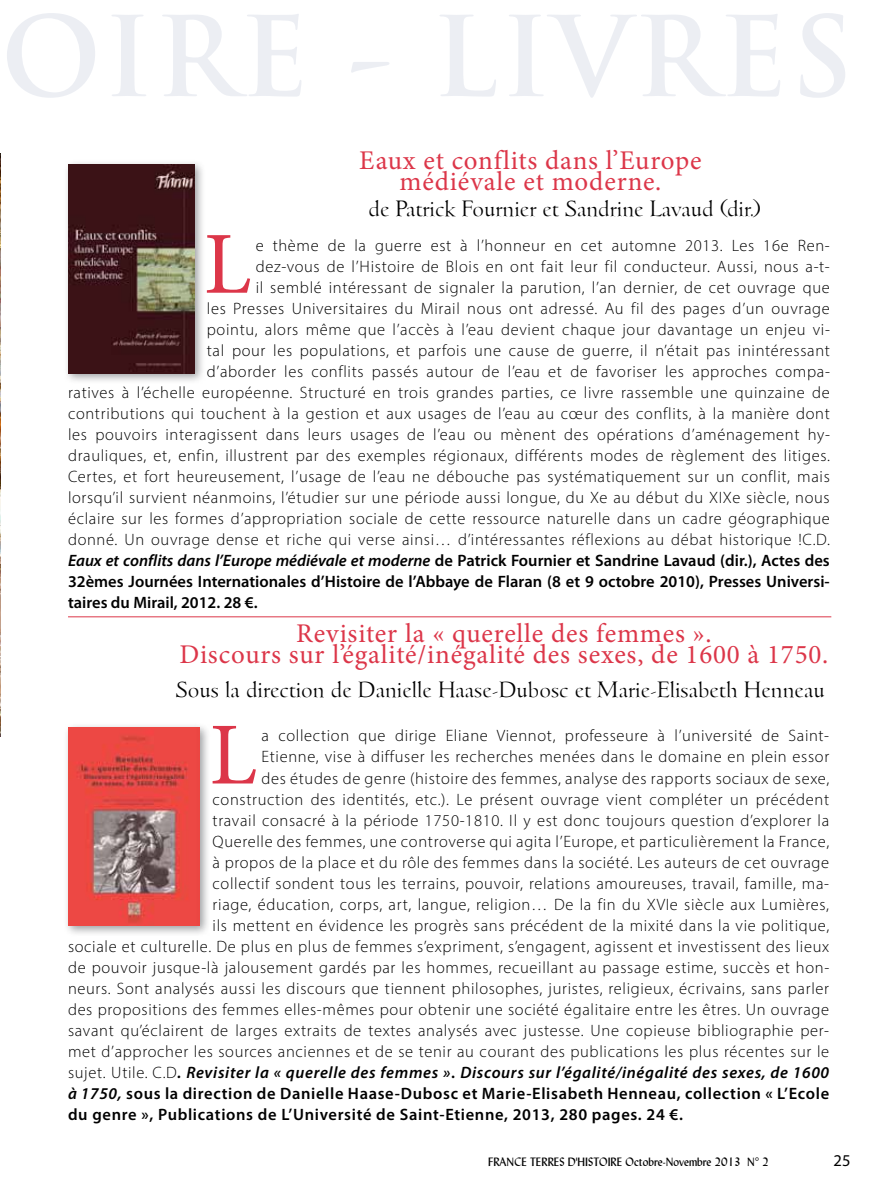
<style>
.page{position:relative;width:893px;height:1200px;background:#fff}
.page>*{position:absolute;margin:0;border:0;box-sizing:border-box;transform-origin:0 0}
.t1{font:88.5px "Minion Pro";color:#dc3649}
.t2{font:27px/21px "Minion Pro";letter-spacing:.03em;color:#dc3649;text-align:center}
.t3{font:21px "Goudita Light SF";color:#000}
.t4{font:300 16.5px "Myriad Pro";letter-spacing:.04em;color:#000}
.t5{font:600 16.5px "Myriad Pro";letter-spacing:.005em;color:#000}
.t6{font:600 16.5px "Myriad Pro";letter-spacing:.04em;color:#000}
.t7{font:italic 600 16.5px "Myriad Pro";letter-spacing:.04em;color:#000}
.t8{font:16.5px "Myriad Pro";color:#000}
.t9{font:12px "Lydian BT";color:#000}
.s1{font-style:italic}
.s2{font-weight:300;font-style:normal}
.s3{font-style:normal}
</style>
<div class="page">
<img style="left:0;top:153px;width:1px;height:583px">
<div style="left:63px;top:159px;width:142px;height:225px;background:#808285;opacity:.75"></div>
<img style="left:68px;top:164px;width:126px;height:209px">
<hr style="left:68px;top:616px;width:763px;height:1px;background:#dc3649">
<div style="left:63px;top:722px;width:148px;height:214px;background:#808285;opacity:.75"></div>
<img style="left:68px;top:727px;width:132px;height:198px">
<h2 class="t2" style="left:359px;top:149px;width:344px">Eaux et conflits dans l’Europe médiévale et moderne.</h2>
<p class="t3" style="left:368px;top:197px;width:394px">de Patrick Fournier et Sandrine Lavaud (dir.)</p>
<h1 class="t1" style="left:204px;top:205px;width:49px">L</h1>
<p class="t4" style="left:256px;top:235px;width:576px">e thème de la guerre est à l’honneur en cet automne 2013. Les 16e Ren-</p>
<p class="t4" style="left:256px;top:256px;width:576px">dez-vous de l’h istoire de Blois en ont fait leur fil conducteur. Aussi, nous a-t-</p>
<p class="t4" style="left:256px;top:277px;width:576px">il semblé intéressant de signaler la parution, l’an dernier, de cet ouvrage que</p>
<p class="t4" style="left:207px;top:298px;width:624px">les Presses Universitaires du Mirail nous ont adressé. Au fil des pages d’un ouvrage</p>
<p class="t4" style="left:207px;top:319px;width:625px">pointu, alors même que l’accès à l’eau devient chaque jour davantage un enjeu vi-</p>
<p class="t4" style="left:207px;top:340px;width:624px">tal pour les populations, et parfois une cause de guerre, il n’était pas inintéressant</p>
<p class="t4" style="left:207px;top:361px;width:625px">d’aborder les conflits passés autour de l’eau et de favoriser les approches compa-</p>
<p class="t4" style="left:68px;top:382px;width:763px">ratives à l’échelle européenne. Structuré en trois grandes parties, ce livre rassemble une quinzaine de</p>
<p class="t4" style="left:68px;top:403px;width:763px">contributions qui touchent à la gestion et aux usages de l’eau au cœur des conflits, à la manière dont</p>
<p class="t4" style="left:68px;top:424px;width:763px">les pouvoirs interagissent dans leurs usages de l’eau ou mènent des opérations d’aménagement hy-</p>
<p class="t4" style="left:68px;top:445px;width:763px">drauliques, et, enfin, illustrent par des exemples régionaux, différents modes de règlement des litiges.</p>
<p class="t4" style="left:68px;top:466px;width:763px">Certes, et fort heureusement, l’usage de l’eau ne débouche pas systématiquement sur un conflit, mais</p>
<p class="t4" style="left:68px;top:487px;width:763px">lorsqu’il survient néanmoins, l’étudier sur une période aussi longue, du Xe au début du XIXe siècle, nous</p>
<p class="t4" style="left:68px;top:508px;width:763px">éclaire sur les formes d’appropriation sociale de cette ressource naturelle dans un cadre géographique</p>
<p class="t4" style="left:68px;top:529px;width:763px">donné. Un ouvrage dense et riche qui verse ainsi… d’intéressantes réflexions au débat historique !C.D.</p>
<p class="t5" style="left:68px;top:550px;width:763px"><span class="s1">Eaux et conflits dans l’Europe médiévale et moderne</span> de Patrick Fournier et Sandrine Lavaud (dir.), Actes des</p>
<p class="t5" style="left:68px;top:571px;width:763px">32èmes Journées Internationales d’Histoire de l’Abbaye de Flaran (8 et 9 octobre 2010), Presses Universi-</p>
<p class="t5" style="left:68px;top:592px;width:191px">taires du Mirail, 2012. 28 €.</p>
<h2 class="t2" style="left:179px;top:623px;width:651px">Revisiter la « querelle des femmes ».<br>Discours sur l’égalité/inégalité des sexes, de 1600 à 1750.</h2>
<p class="t3" style="left:176px;top:677px;width:650px">Sous la direction de Danielle Haase-Dubosc et Marie-Elisabeth Henneau</p>
<h1 class="t1" style="left:209px;top:695px;width:49px">L</h1>
<p class="t4" style="left:261px;top:725px;width:569px">a collection que dirige Eliane Viennot, professeure à l’université de Saint-</p>
<p class="t4" style="left:261px;top:746px;width:569px">Etienne, vise à diffuser les recherches menées dans le domaine en plein essor</p>
<p class="t4" style="left:261px;top:767px;width:569px">des études de genre (histoire des femmes, analyse des rapports sociaux de sexe,</p>
<p class="t4" style="left:213px;top:788px;width:618px">construction des identités, etc.). Le présent ouvrage vient compléter un précédent</p>
<p class="t4" style="left:213px;top:809px;width:618px">travail consacré à la période 1750-1810. Il y est donc toujours question d’explorer la</p>
<p class="t4" style="left:213px;top:830px;width:618px">Querelle des femmes, une controverse qui agita l’Europe, et particulièrement la France,</p>
<p class="t4" style="left:213px;top:851px;width:618px">à propos de la place et du rôle des femmes dans la société. Les auteurs de cet ouvrage</p>
<p class="t4" style="left:213px;top:872px;width:618px">collectif sondent tous les terrains, pouvoir, relations amoureuses, travail, famille, ma-</p>
<p class="t4" style="left:213px;top:893px;width:618px">riage, éducation, corps, art, langue, religion… De la fin du XVIe siècle aux Lumières,</p>
<p class="t4" style="left:213px;top:914px;width:618px">ils mettent en évidence les progrès sans précédent de la mixité dans la vie politique,</p>
<p class="t4" style="left:68px;top:935px;width:763px">sociale et culturelle. De plus en plus de femmes s’expriment, s’engagent, agissent et investissent des lieux</p>
<p class="t4" style="left:68px;top:957px;width:763px">de pouvoir jusque-là jalousement gardés par les hommes, recueillant au passage estime, succès et hon-</p>
<p class="t4" style="left:68px;top:978px;width:763px">neurs. Sont analysés aussi les discours que tiennent philosophes, juristes, religieux, écrivains, sans parler</p>
<p class="t4" style="left:68px;top:999px;width:763px">des propositions des femmes elles-mêmes pour obtenir une société égalitaire entre les êtres. Un ouvrage</p>
<p class="t4" style="left:68px;top:1020px;width:763px">savant qu’éclairent de larges extraits de textes analysés avec justesse. Une copieuse bibliographie per-</p>
<p class="t4" style="left:68px;top:1041px;width:763px">met d’approcher les sources anciennes et de se tenir au courant des publications les plus récentes sur le</p>
<p class="t7" style="left:68px;top:1061px;width:763px"><span class="s2">sujet. Utile. C.D</span>. Revisiter la « querelle des femmes »<span class="s3">.</span> Discours sur l’égalité/inégalité des sexes, de 1600</p>
<p class="t6" style="left:68px;top:1082px;width:763px"><span class="s1">à 1750,</span> sous la direction de Danielle Haase-Dubosc et Marie-Elisabeth Henneau, collection « L’Ecole</p>
<p class="t6" style="left:68px;top:1103px;width:616px">du genre », Publications de L’Université de Saint-Etienne, 2013, 280 pages. 24 €.</p>
<p class="t9" style="left:488px;top:1154px;width:282px">FRANCE TERRES D'HISTOIRE Octobre-Novembre 2013 N° 2</p>
<p class="t8" style="left:833px;top:1150px;width:18px">25</p>
</div>
